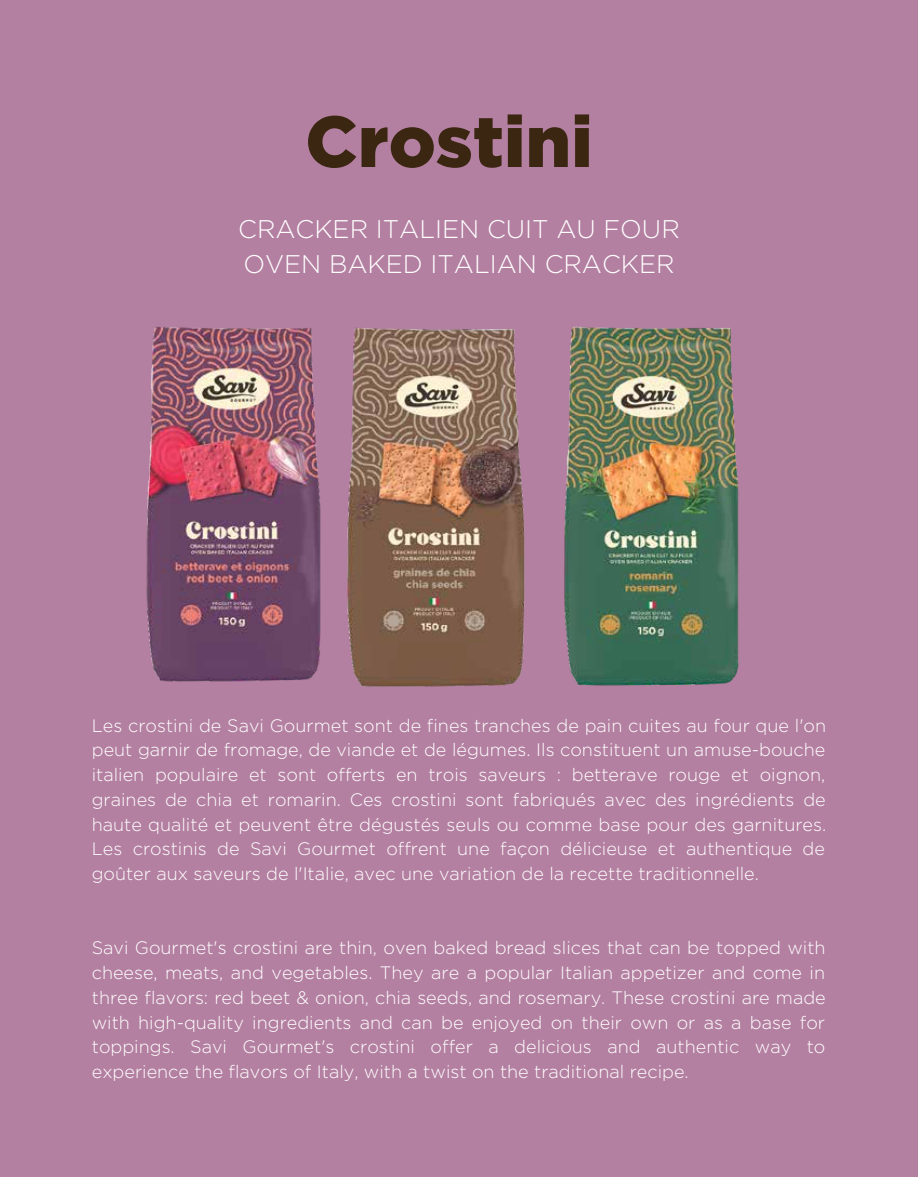
<style>
.page{position:relative;width:918px;height:1188px;background:#fff}
.page>*{position:absolute;margin:0;border:0;box-sizing:border-box;transform-origin:0 0}
.t1{font:900 72px "Gotham";color:#3a2611}
.t2{font:300 25.5px/34.8px "Gotham";color:#fff}
.t3{font:300 18px/24.8px "Gotham";color:#fff;text-align:justify}
</style>
<div class="page">
<div style="left:0;top:0;width:918px;height:1176px;background:#b480a1"></div>
<img style="left:146px;top:327px;width:175px;height:355px">
<img style="left:347px;top:327px;width:178px;height:360px">
<img style="left:564px;top:326px;width:175px;height:360px">
<h1 class="t1" style="left:305px;top:100px;width:289px">Crostini</h1>
<h2 class="t2" style="left:238px;top:211px;width:443px">CRACKER ITALIEN CUIT AU FOUR<br>OVEN BAKED ITALIAN CRACKER</h2>
<p class="t3" style="left:92px;top:713px;width:736px">Les crostini de Savi Gourmet sont de fines tranches de pain cuites au four que l'on peut garnir de fromage, de viande et de légumes. Ils constituent un amuse-bouche italien populaire et sont offerts en trois saveurs : betterave rouge et oignon, graines de chia et romarin. Ces crostini sont fabriqués avec des ingrédients de haute qualité et peuvent être dégustés seuls ou comme base pour des garnitures.<br>Les crostinis de Savi Gourmet offrent une façon délicieuse et authentique de goûter aux saveurs de l'Italie, avec une variation de la recette traditionnelle.</p>
<p class="t3" style="left:92px;top:935px;width:736px">Savi Gourmet's crostini are thin, oven baked bread slices that can be topped with cheese, meats, and vegetables. They are a popular Italian appetizer and come in three flavors: red beet &amp; onion, chia seeds, and rosemary. These crostini are made with high-quality ingredients and can be enjoyed on their own or as a base for toppings. Savi Gourmet's crostini offer a delicious and authentic way to experience the flavors of Italy, with a twist on the traditional recipe.</p>
</div>
